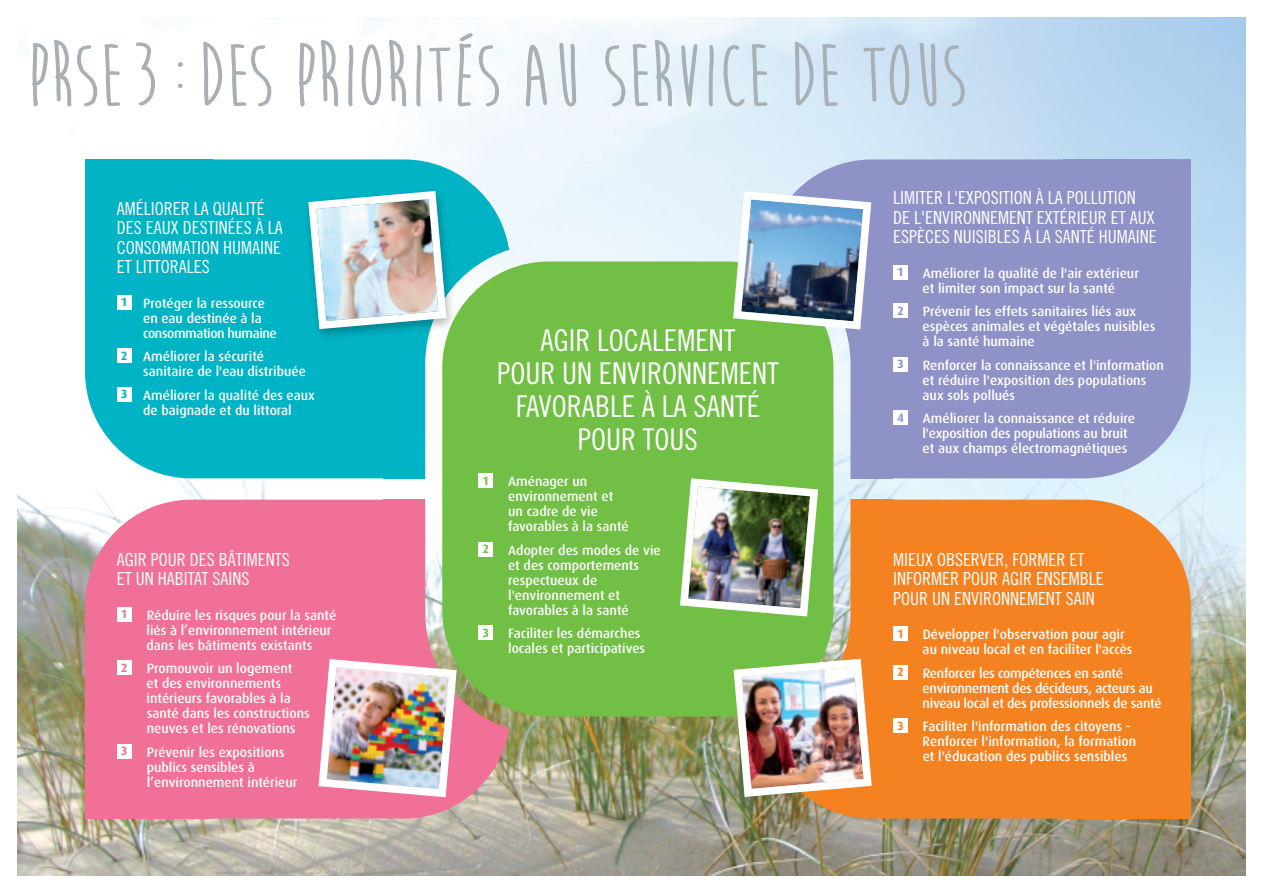
<style>
.page{position:relative;width:1263px;height:893px;background:#fff}
.page>*{position:absolute;margin:0;border:0;box-sizing:border-box;transform-origin:0 0}
.t1{font:700 90px "Moon Flower";letter-spacing:-.015em;color:#a8b0b6}
.t2{font:30px/33px "Trade Gothic Cond Eighteen";color:#fff;text-align:center}
.t3{font:18px/19.5px "Trade Gothic Cond Eighteen";color:#fff}
.t4{font:500 13.5px/15px "Dax OT";color:#fff}
.t5{font:500 13.5px/15px "Dax OT";letter-spacing:-.02em;color:#fff}
.t6{font:700 12px "Dax OT";color:#8f92c7}
.t7{font:700 12px "Dax OT";color:#f58220}
.t8{font:700 12px "Dax OT";color:#00b3c5}
.t9{font:700 12px "Dax OT";color:#f17097}
.t10{font:700 12px "Dax OT";color:#71bf44}
</style>
<div class="page">
<img style="left:17px;top:17px;width:1229px;height:859px">
<div style="left:85px;top:159px;width:425px;height:319px;background:#00b3c5;border-radius:106px"></div>
<div style="left:85px;top:159px;width:128px;height:128px;background:#00b3c5"></div>
<div style="left:383px;top:351px;width:127px;height:127px;background:#00b3c5"></div>
<div style="left:765px;top:159px;width:426px;height:319px;background:#8f92c7;border-radius:106px"></div>
<div style="left:1063px;top:159px;width:128px;height:128px;background:#8f92c7"></div>
<div style="left:765px;top:351px;width:128px;height:127px;background:#8f92c7"></div>
<div style="left:85px;top:500px;width:425px;height:319px;background:#f17097;border-radius:106px"></div>
<div style="left:85px;top:691px;width:128px;height:128px;background:#f17097"></div>
<div style="left:383px;top:500px;width:127px;height:127px;background:#f17097"></div>
<div style="left:765px;top:500px;width:426px;height:319px;background:#f58220;border-radius:106px"></div>
<div style="left:1063px;top:691px;width:128px;height:128px;background:#f58220"></div>
<div style="left:765px;top:500px;width:128px;height:127px;background:#f58220"></div>
<div style="left:893px;top:265px;width:15px;height:15px;background:#fff"></div>
<div style="left:893px;top:303px;width:15px;height:15px;background:#fff"></div>
<div style="left:893px;top:357px;width:15px;height:15px;background:#fff"></div>
<div style="left:893px;top:410px;width:15px;height:15px;background:#fff"></div>
<div style="left:893px;top:626px;width:15px;height:15px;background:#fff"></div>
<div style="left:893px;top:665px;width:15px;height:14px;background:#fff"></div>
<div style="left:893px;top:718px;width:15px;height:15px;background:#fff"></div>
<div style="left:117px;top:295px;width:15px;height:15px;background:#fff"></div>
<div style="left:117px;top:348px;width:15px;height:15px;background:#fff"></div>
<div style="left:117px;top:387px;width:15px;height:15px;background:#fff"></div>
<div style="left:117px;top:607px;width:15px;height:14px;background:#fff"></div>
<div style="left:117px;top:660px;width:15px;height:15px;background:#fff"></div>
<div style="left:117px;top:744px;width:15px;height:14px;background:#fff"></div>
<img style="left:425px;top:244px;width:425px;height:489px;border-radius:119px">
<div style="left:442px;top:261px;width:391px;height:455px;background:#71bf44;border-radius:106px"></div>
<div style="left:478px;top:473px;width:15px;height:15px;background:#fff"></div>
<div style="left:478px;top:542px;width:15px;height:15px;background:#fff"></div>
<div style="left:478px;top:625px;width:15px;height:15px;background:#fff"></div>
<img style="left:680px;top:478px;width:139px;height:139px">
<img style="left:320px;top:276px;width:143px;height:70px">
<img style="left:307px;top:191px;width:144px;height:142px">
<img style="left:318px;top:655px;width:143px;height:143px">
<img style="left:729px;top:187px;width:143px;height:147px">
<img style="left:729px;top:655px;width:143px;height:146px">
<h1 class="t1" style="left:26px;top:22px;width:942px">PRSE3:DES PRIORITÉS AU SERVICE DE TOUS</h1>
<h3 class="t3" style="left:117px;top:200px;width:167px">AMÉLIORER LA QUALITÉ<br>DES EAUX DESTINÉES À LA<br>CONSOMMATION HUMAINE<br>ET LITTORALES</h3>
<p class="t4" style="left:143px;top:297px;width:135px">Protéger la ressource en eau destinée à la consommation humaine</p>
<p class="t4" style="left:143px;top:351px;width:164px">Améliorer la sécurité sanitaire de l'eau distribuée</p>
<p class="t4" style="left:143px;top:389px;width:173px">Améliorer la qualité des eaux de baignade et du littoral</p>
<p class="t8" style="left:121px;top:298px;width:8px">1</p>
<p class="t8" style="left:121px;top:351px;width:8px">2</p>
<p class="t8" style="left:121px;top:390px;width:8px">3</p>
<h3 class="t3" style="left:117px;top:551px;width:174px">AGIR POUR DES BÂTIMENTS<br>ET UN HABITAT SAINS</h3>
<p class="t4" style="left:147px;top:609px;width:191px">Réduire les risques pour la santé liés à l’environnement intérieur dans les bâtiments existants</p>
<p class="t4" style="left:147px;top:663px;width:165px">Promouvoir un logement<br>et des environnements intérieurs favorables à la santé dans les constructions neuves et les rénovations</p>
<p class="t4" style="left:147px;top:746px;width:152px">Prévenir les expositions publics sensibles à l’environnement intérieur</p>
<p class="t9" style="left:121px;top:610px;width:8px">1</p>
<p class="t9" style="left:121px;top:663px;width:8px">2</p>
<p class="t9" style="left:121px;top:747px;width:8px">3</p>
<p class="t10" style="left:482px;top:476px;width:8px">1</p>
<p class="t10" style="left:482px;top:545px;width:8px">2</p>
<p class="t10" style="left:482px;top:628px;width:8px">3</p>
<h2 class="t2" style="left:497px;top:326px;width:283px">AGIR LOCALEMENT<br>POUR UN ENVIRONNEMENT<br>FAVORABLE À LA SANTÉ<br>POUR TOUS</h2>
<p class="t4" style="left:508px;top:476px;width:122px">Aménager un environnement et un cadre de vie favorables à la santé</p>
<p class="t4" style="left:508px;top:544px;width:154px">Adopter des modes de vie et des comportements respectueux de l'environnement et favorables à la santé</p>
<p class="t4" style="left:508px;top:628px;width:139px">Faciliter les démarches locales et participatives</p>
<h3 class="t3" style="left:893px;top:190px;width:265px">LIMITER L'EXPOSITION À LA POLLUTION<br>DE L'ENVIRONNEMENT EXTÉRIEUR ET AUX<br>ESPÈCES NUISIBLES À LA SANTÉ HUMAINE</h3>
<p class="t4" style="left:923px;top:267px;width:218px">Améliorer la qualité de l'air extérieur et limiter son impact sur la santé</p>
<p class="t4" style="left:923px;top:306px;width:234px">Prévenir les effets sanitaires liés aux espèces animales et végétales nuisibles à la santé humaine</p>
<p class="t4" style="left:923px;top:359px;width:243px">Renforcer la connaissance et l'information et réduire l'exposition des populations aux sols pollués</p>
<p class="t4" style="left:923px;top:413px;width:214px">Améliorer la connaissance et réduire l'exposition des populations au bruit et aux champs électromagnétiques</p>
<p class="t6" style="left:897px;top:268px;width:8px">1</p>
<p class="t6" style="left:897px;top:306px;width:8px">2</p>
<p class="t6" style="left:897px;top:360px;width:8px">3</p>
<p class="t6" style="left:897px;top:413px;width:8px">4</p>
<h3 class="t3" style="left:893px;top:551px;width:212px">MIEUX OBSERVER, FORMER ET<br>INFORMER POUR AGIR ENSEMBLE<br>POUR UN ENVIRONNEMENT SAIN</h3>
<p class="t4" style="left:923px;top:629px;width:211px">Développer l'observation pour agir au niveau local et en faciliter l'accès</p>
<p class="t5" style="left:923px;top:667px;width:240px">Renforcer les compétences en santé environnement des décideurs, acteurs au niveau local et des professionnels de santé</p>
<p class="t4" style="left:923px;top:721px;width:215px">Faciliter l'information des citoyens -<br>Renforcer l'information, la formation et l'éducation des publics sensibles</p>
<p class="t7" style="left:897px;top:629px;width:8px">1</p>
<p class="t7" style="left:897px;top:668px;width:8px">2</p>
<p class="t7" style="left:897px;top:721px;width:8px">3</p>
</div>
